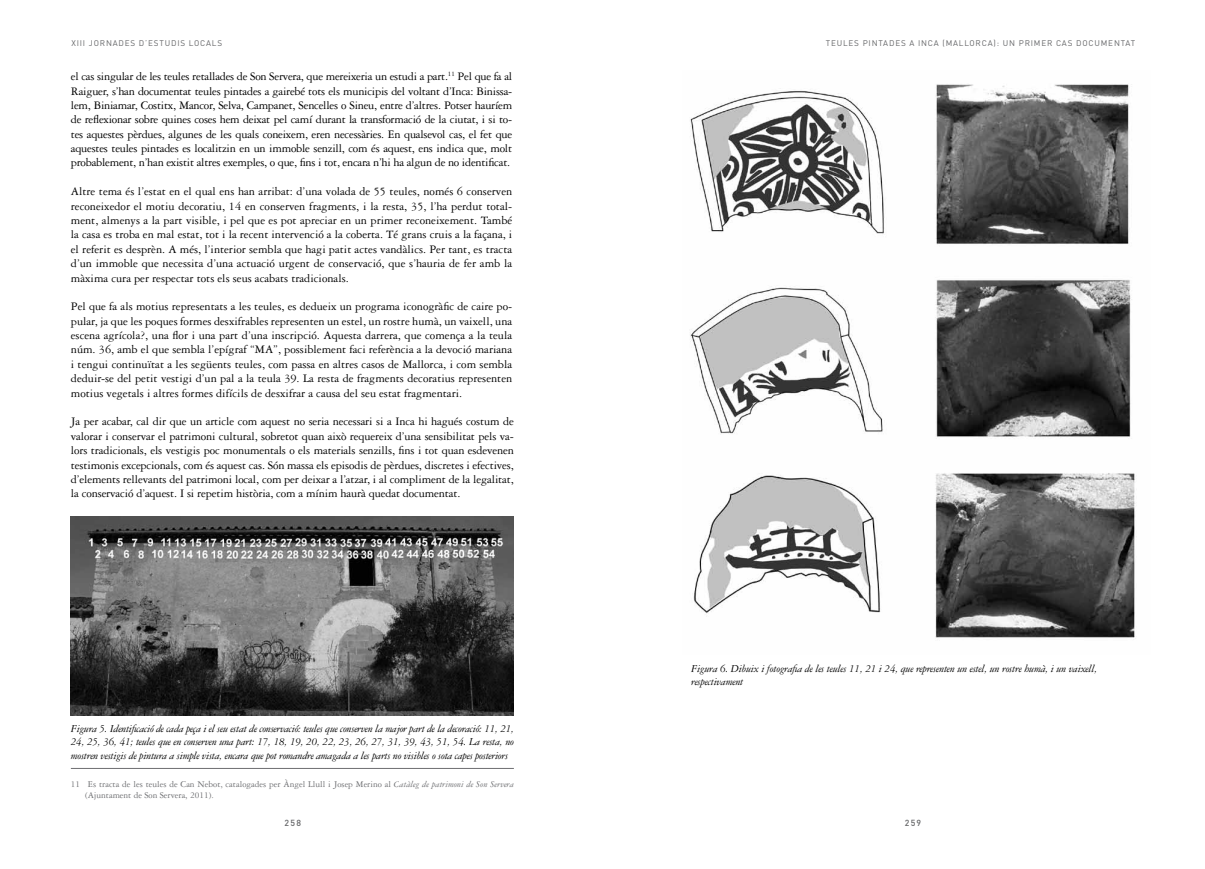
<style>
.page{position:relative;width:1205px;height:869px;background:#fff}
.page>*{position:absolute;margin:0;border:0;box-sizing:border-box;transform-origin:0 0}
.t1{font:12.25px/14.4px "Garamond Three";letter-spacing:-.005em;color:#000;text-align:justify}
.t2{font:italic 11.25px/13.5px "Garamond Three";letter-spacing:-.015em;color:#000;text-align:justify}
.t3{font:9.38px/11.2px "Garamond Three";color:#6d6e71}
.t4{font:500 8.75px "DIN";letter-spacing:.14em;color:#636466}
.t5{font:8.12px "DIN";letter-spacing:.1em;color:#636466}
.s1{font-style:italic}
</style>
<div class="page">
<img style="left:71px;top:516px;width:442px;height:199px">
<hr style="left:71px;top:767px;width:443px;height:1px;background:#6d6e71">
<img style="left:690px;top:84px;width:445px;height:554px">
<p class="t5" style="left:71px;top:38px;width:152px">XIII JORNADES D’ESTUDIS LOCALS</p>
<p class="t5" style="left:826px;top:38px;width:311px">TEULES PI NTADES A I NCA (MALLORCA): UN PRIM ER CAS DOCUM ENTAT</p>
<p class="t1" style="left:71px;top:69px;width:443px">el cas singular de les teules retallades de Son Servera, que mereixeria un estudi a part.<sup>11</sup> Pel que fa al Raiguer, s’han documentat teules pintades a gairebé tots els municipis del voltant d’Inca: Binissa&shy;lem, Biniamar, Costitx, Mancor, Selva, Campanet, Sencelles o Sineu, entre d’altres. Potser hauríem de reflexionar sobre quines coses hem deixat pel camí durant la transformació de la ciutat, i si to&shy;tes aquestes pèrdues, algunes de les quals coneixem, eren necessàries. En qualsevol cas, el fet que aquestes teules pintades es localitzin en un immoble senzill, com és aquest, ens indica que, molt probablement, n’han existit altres exemples, o que, fins i tot, encara n’hi ha algun de no identificat.</p>
<p class="t1" style="left:71px;top:184px;width:443px">Altre tema és l’estat en el qual ens han arribat: d’una volada de 55 teules, només 6 conserven reconeixedor el motiu decoratiu, 14 en conserven fragments, i la resta, 35, l’ha perdut total&shy;ment, almenys a la part visible, i pel que es pot apreciar en un primer reconeixement. També la casa es troba en mal estat, tot i la recent intervenció a la coberta. Té grans cruis a la façana, i el referit es desprèn. A més, l’interior sembla que hagi patit actes vandàlics. Per tant, es tracta d’un immoble que necessita d’una actuació urgent de conservació, que s’hauria de fer amb la màxima cura per respectar tots els seus acabats tradicionals.</p>
<p class="t1" style="left:71px;top:299px;width:443px">Pel que fa als motius representats a les teules, es dedueix un programa iconogràfic de caire po&shy;pular, ja que les poques formes desxifrables representen un estel, un rostre humà, un vaixell, una escena agrícola?, una flor i una part d’una inscripció. Aquesta darrera, que comença a la teula núm. 36, amb el que sembla l’epígraf “MA”, possiblement faci referència a la devoció mariana i tengui continuïtat a les següents teules, com passa en altres casos de Mallorca, i com sembla deduir-se del petit vestigi d’un pal a la teula 39. La resta de fragments decoratius representen motius vegetals i altres formes difícils de desxifrar a causa del seu estat fragmentari.</p>
<p class="t1" style="left:71px;top:414px;width:444px">Ja per acabar, cal dir que un article com aquest no seria necessari si a Inca hi hagués costum de valorar i conservar el patrimoni cultural, sobretot quan això requereix d’una sensibilitat pels va&shy;lors tradicionals, els vestigis poc monumentals o els materials senzills, fins i tot quan esdevenen testimonis excepcionals, com és aquest cas. Són massa els episodis de pèrdues, discretes i efectives, d’elements rellevants del patrimoni local, com per deixar a l’atzar, i al compliment de la legalitat, la conservació d’aquest. I si repetim història, com a mínim haurà quedat documentat.</p>
<p class="t2" style="left:71px;top:721px;width:445px">Figura 5. Identificació de cada peça i el seu estat de conservació: teules que conserven la major part de la decoració: 11, 21, 24, 25, 36, 41; teules que en conserven una part: 17, 18, 19, 20, 22, 23, 26, 27, 31, 39, 43, 51, 54. La resta, no mostren vestigis de pintura a simple vista, encara que pot romandre amagada a les parts no visibles o sota capes posteriors</p>
<p class="t3" style="left:85px;top:778px;width:430px;text-indent:-14px">11 Es tracta de les teules de Can Nebot, catalogades per Àngel Llull i Josep Merino al <span class="s1">Catàleg de patrimoni de Son Servera </span>(Ajuntament de Son Servera, 2011).</p>
<p class="t2" style="left:691px;top:661px;width:408px">Figura 6. Dibuix i fotografia de les teules 11, 21 i 24, que representen un estel, un rostre humà, i un vaixell, respectivament</p>
<p class="t4" style="left:285px;top:816px;width:18px">258</p>
<p class="t4" style="left:905px;top:816px;width:18px">259</p>
</div>
